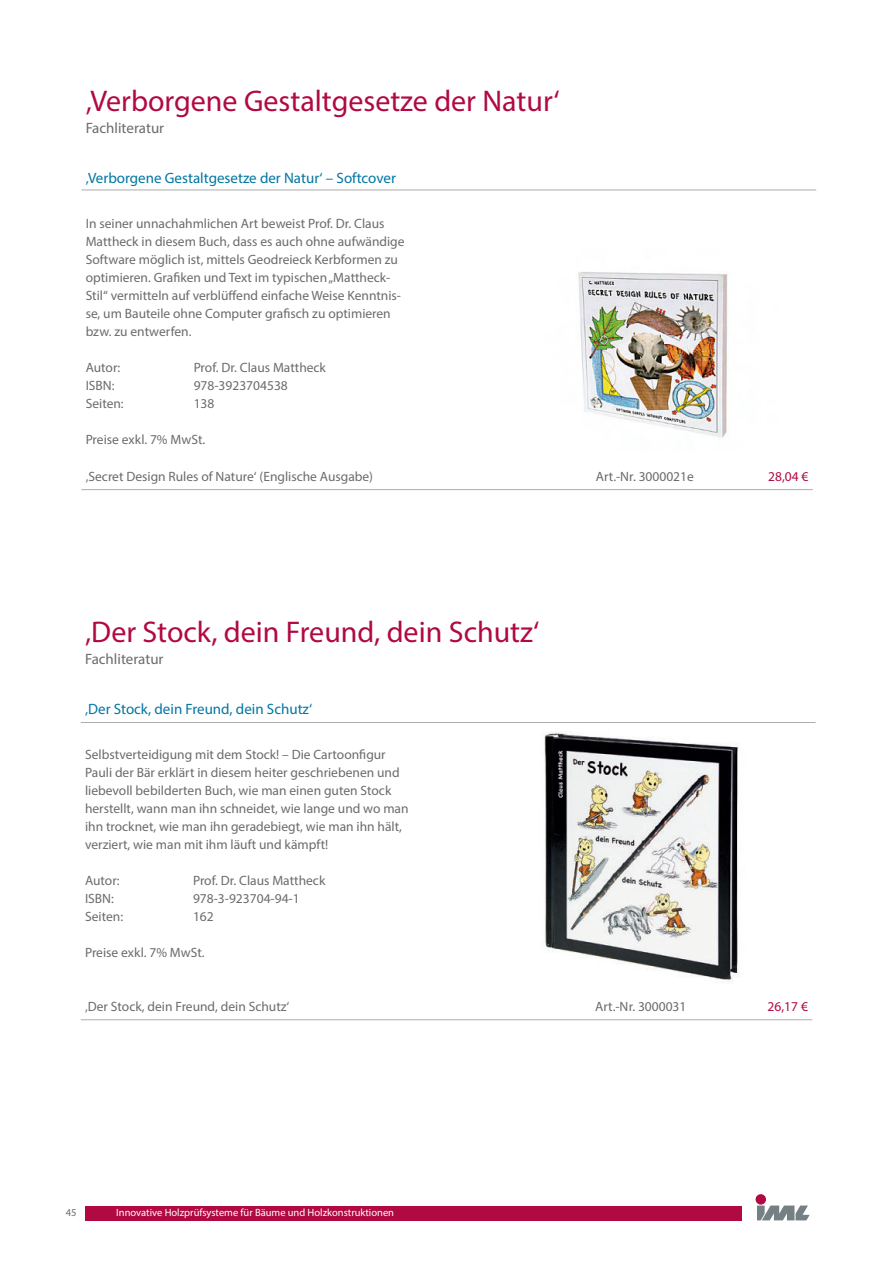
<style>
.page{position:relative;width:893px;height:1263px;background:#fff}
.page>*{position:absolute;margin:0;border:0;box-sizing:border-box;transform-origin:0 0}
.t1{font:30px "Myriad Pro";color:#b10941}
.t2{font:15px "Myriad Pro";color:#0076a3}
.t3{font:15px "Myriad Pro";color:#6b6b6b}
.t4{font:13.5px/18px "Myriad Pro";color:#6b6b6b}
.t5{font:13.5px "Myriad Pro";color:#b10941}
.t6{font:10.5px "Myriad Pro";color:#fff}
.t7{font:10.5px "Myriad Pro";color:#6b6b6b}
</style>
<div class="page">
<svg style="left:757px;top:1205px;width:53px;height:15px"></svg>
<div style="left:756px;top:1194px;width:10px;height:10px;background:#b10941;border-radius:50%"></div>
<div style="left:85px;top:1205px;width:657px;height:15px;background:#b10941"></div>
<hr style="left:81px;top:489px;width:732px;height:1px;background:#adadad">
<hr style="left:81px;top:190px;width:735px;height:1px;background:#adadad">
<img style="left:544px;top:732px;width:195px;height:250px">
<hr style="left:81px;top:1019px;width:731px;height:1px;background:#adadad">
<hr style="left:81px;top:722px;width:735px;height:1px;background:#adadad">
<img style="left:578px;top:272px;width:150px;height:166px">
<h1 class="t1" style="left:86px;top:82px;width:475px">‚Verborgene Gestaltgesetze der Natur‘</h1>
<p class="t3" style="left:86px;top:119px;width:80px">Fachliteratur</p>
<p class="t2" style="left:86px;top:168px;width:312px">‚Verborgene Gestaltgesetze der Natur‘ – Softcover</p>
<p class="t4" style="left:86px;top:214px;width:320px">In seiner unnachahmlichen Art beweist Prof. Dr. Claus Mattheck in diesem Buch, dass es auch ohne aufwändige Software möglich ist, mittels Geodreieck Kerbformen zu optimieren. Grafiken und Text im typischen „Mattheck-Stil“ vermitteln auf verblüffend einfache Weise Kenntnis&shy;se, um Bauteile ohne Computer grafisch zu optimieren bzw. zu entwerfen.</p>
<p class="t4" style="left:86px;top:358px;width:36px">Autor:</p>
<p class="t4" style="left:194px;top:358px;width:134px">Prof. Dr. Claus Mattheck</p>
<p class="t4" style="left:86px;top:376px;width:30px">ISBN:</p>
<p class="t4" style="left:194px;top:376px;width:96px">978-3923704538</p>
<p class="t4" style="left:86px;top:394px;width:40px">Seiten:</p>
<p class="t4" style="left:194px;top:394px;width:22px">138</p>
<p class="t4" style="left:86px;top:430px;width:121px">Preise exkl. 7% MwSt.</p>
<p class="t4" style="left:86px;top:467px;width:289px">‚Secret Design Rules of Nature‘ (Englische Ausgabe)</p>
<p class="t4" style="left:596px;top:467px;width:99px">Art.-Nr. 3000021e</p>
<p class="t5" style="left:768px;top:468px;width:42px">28,04 €</p>
<h1 class="t1" style="left:85px;top:613px;width:456px">‚Der Stock, dein Freund, dein Schutz‘</h1>
<p class="t3" style="left:85px;top:650px;width:80px">Fachliteratur</p>
<p class="t2" style="left:85px;top:699px;width:229px">‚Der Stock, dein Freund, dein Schutz‘</p>
<p class="t4" style="left:85px;top:745px;width:325px">Selbstverteidigung mit dem Stock! – Die Cartoonfigur Pauli der Bär erklärt in diesem heiter geschriebenen und liebevoll bebilderten Buch, wie man einen guten Stock herstellt, wann man ihn schneidet, wie lange und wo man ihn trocknet, wie man ihn geradebiegt, wie man ihn hält, verziert, wie man mit ihm läuft und kämpft!</p>
<p class="t4" style="left:85px;top:871px;width:36px">Autor:</p>
<p class="t4" style="left:193px;top:871px;width:134px">Prof. Dr. Claus Mattheck</p>
<p class="t4" style="left:85px;top:889px;width:30px">ISBN:</p>
<p class="t4" style="left:193px;top:889px;width:108px">978-3-923704-94-1</p>
<p class="t4" style="left:85px;top:907px;width:40px">Seiten:</p>
<p class="t4" style="left:193px;top:907px;width:22px">162</p>
<p class="t4" style="left:85px;top:943px;width:121px">Preise exkl. 7% MwSt.</p>
<p class="t4" style="left:85px;top:997px;width:206px">‚Der Stock, dein Freund, dein Schutz‘</p>
<p class="t4" style="left:595px;top:997px;width:93px">Art.-Nr. 3000031</p>
<p class="t5" style="left:768px;top:998px;width:42px">26,17 €</p>
<p class="t7" style="left:66px;top:1206px;width:12px">45</p>
<p class="t6" style="left:116px;top:1206px;width:279px">Innovative Holzprüfsysteme für Bäume und Holzkonstruktionen</p>
</div>
